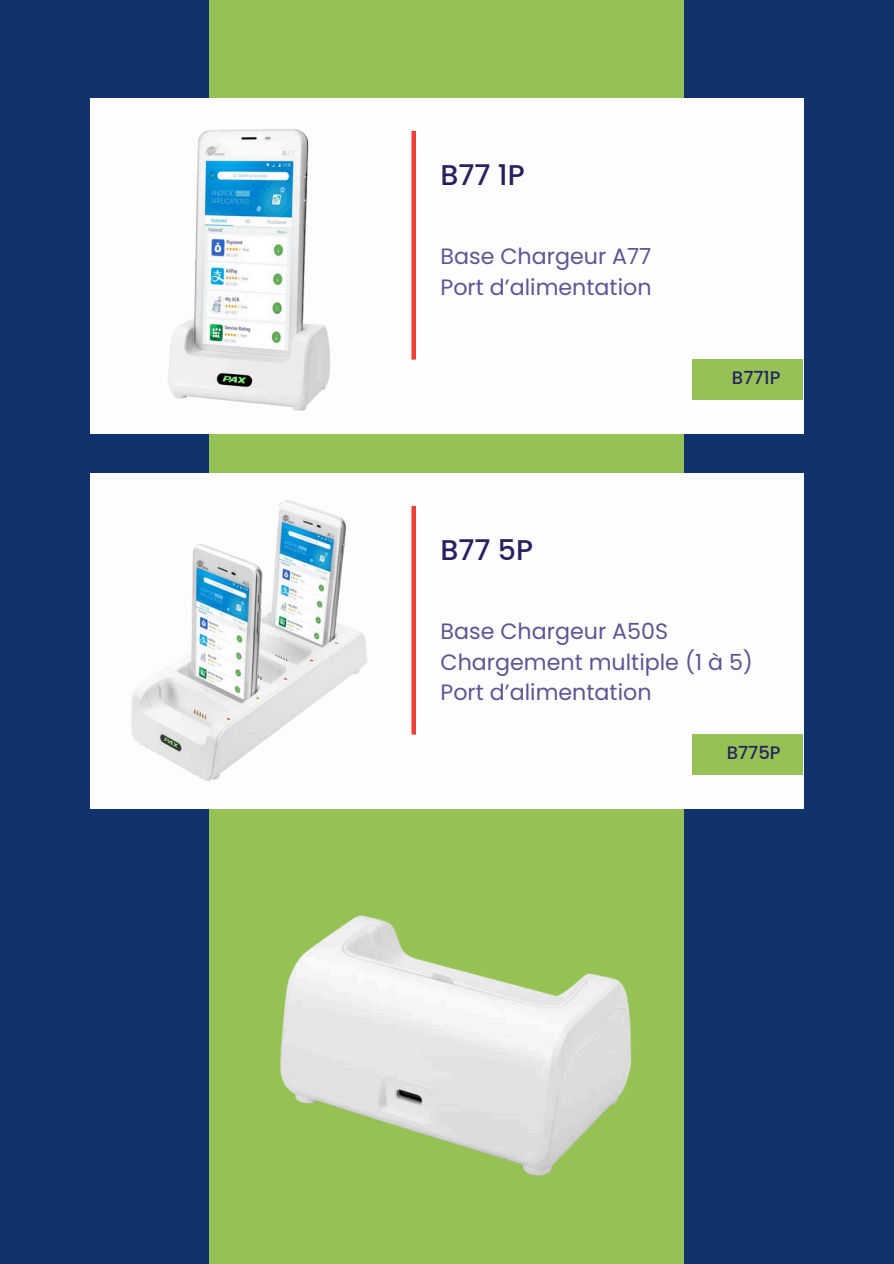
<style>
.page{position:relative;width:894px;height:1264px;background:#fff}
.page>*{position:absolute;margin:0;border:0;box-sizing:border-box;transform-origin:0 0}
.t1{font:500 28.5px "Poppins";color:#262260}
.t2{font:22.2px/30.9px "Poppins";color:#5b5792}
.t3{font:500 18px "Poppins";color:#262260}
</style>
<div class="page">
<div style="left:0;top:0;width:893px;height:1263px;background:#10336e"></div>
<div style="left:210px;top:0;width:473px;height:1263px;background:#96c255"></div>
<div style="left:90px;top:98px;width:712px;height:335px;background:#fefcfc"></div>
<div style="left:692px;top:359px;width:110px;height:41px;background:#96c255"></div>
<div style="left:411px;top:131px;width:5px;height:228px;background:#ee4036"></div>
<div style="left:90px;top:473px;width:712px;height:335px;background:#fefcfc"></div>
<img style="left:168px;top:129px;width:162px;height:282px">
<div style="left:692px;top:734px;width:110px;height:41px;background:#96c255"></div>
<div style="left:411px;top:506px;width:5px;height:228px;background:#ee4036"></div>
<img style="left:131px;top:500px;width:237px;height:281px">
<img style="left:280px;top:915px;width:352px;height:261px">
<p class="t1" style="left:440px;top:155px;width:86px">B77 1P</p>
<h1 class="t2" style="left:440px;top:240px;width:212px">Base Chargeur A77<br>Port d’alimentation</h1>
<p class="t1" style="left:440px;top:529px;width:94px">B77 5P</p>
<p class="t3" style="left:731px;top:365px;width:50px">B771P</p>
<p class="t2" style="left:440px;top:615px;width:314px">Base Chargeur A50S<br>Chargement multiple (1 à 5)<br>Port d’alimentation</p>
<h2 class="t3" style="left:726px;top:740px;width:55px">B775P</h2>
</div>
